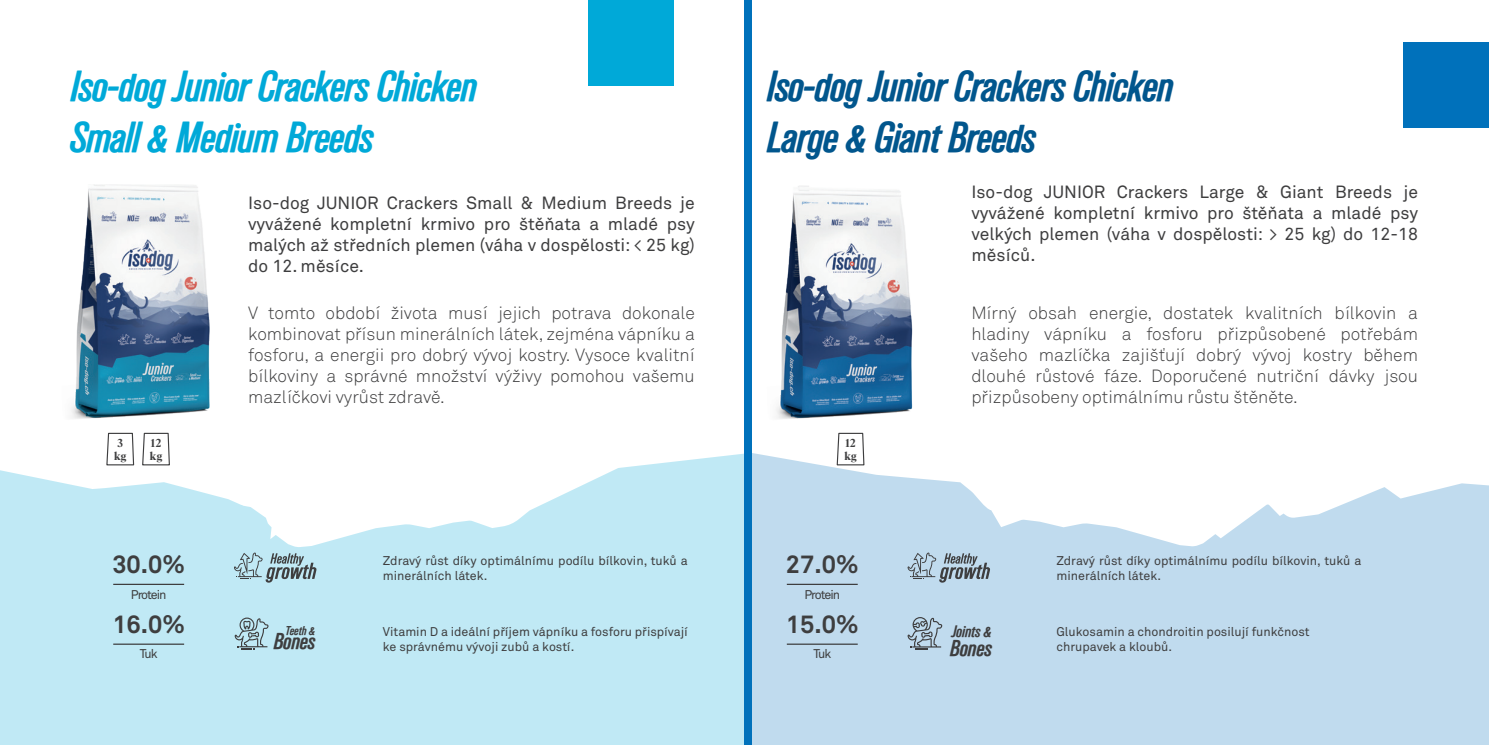
<style>
.page{position:relative;width:1489px;height:745px;background:#fff}
.page>*{position:absolute;margin:0;border:0;box-sizing:border-box;transform-origin:0 0}
.t1{font:42.5px/51px "Iso Dog";color:#00a9d8}
.t2{font:42.5px/51px "Iso Dog";color:#01568d}
.t3{font:700 25px "Akkurat Pro";color:#3e3e3f}
.t4{font:22.5px "Iso Dog";letter-spacing:.01em;color:#3e3e3f}
.t5{font:300 17.5px/21px "Akkurat Pro";color:#3e3e3f;text-align:justify}
.t6{font:17.5px/21px "Akkurat Pro";color:#3e3e3f;text-align:justify}
.t7{font:16.25px "Iso Dog";letter-spacing:.01em;color:#3e3e3f}
.t8{font:12.5px/15px "Akkurat Pro";color:#3e3e3f}
.t9{font:12.5px "Akkurat Pro";letter-spacing:-.085em;color:#3e3e3f}
.t10{font:12.5px "Iso Dog";letter-spacing:.01em;color:#3e3e3f}
.t11{font:700 11.5px/13.2px "Ivar Display";letter-spacing:.03em;color:#3e3e3f}
</style>
<div class="page">
<svg style="left:0;top:453px;width:744px;height:291px;fill:#c0e9f5"></svg>
<svg style="left:751px;top:452px;width:737px;height:292px;fill:#c0dbee"></svg>
<div style="left:1403px;top:43px;width:85px;height:85px;background:#0071bb"></div>
<div style="left:588px;top:0;width:85px;height:85px;background:#00a9d8"></div>
<img style="left:776px;top:186px;width:137px;height:233px">
<svg style="left:836px;top:432px;width:29px;height:33px"></svg>
<svg style="left:106px;top:432px;width:29px;height:33px"></svg>
<svg style="left:141px;top:432px;width:29px;height:33px"></svg>
<img style="left:71px;top:184px;width:139px;height:235px">
<div style="left:744px;top:0;width:7px;height:744px;background:#0071bb"></div>
<hr style="left:113px;top:583px;width:71px;height:1px;background:#3e3e3f">
<hr style="left:113px;top:643px;width:71px;height:1px;background:#3e3e3f">
<svg style="left:234px;top:552px;width:82px;height:30px;background:#9ab7c0"></svg>
<svg style="left:235px;top:617px;width:34px;height:32px"></svg>
<hr style="left:786px;top:583px;width:71px;height:1px;background:#3e3e3f">
<hr style="left:786px;top:643px;width:71px;height:1px;background:#3e3e3f">
<svg style="left:907px;top:552px;width:83px;height:30px;background:#9aadbb"></svg>
<svg style="left:907px;top:616px;width:35px;height:33px"></svg>
<h1 class="t1" style="left:71px;top:61px;width:407px">Iso-dog Junior Crackers Chicken<br>Small &amp; Medium Breeds</h1>
<h1 class="t2" style="left:767px;top:61px;width:407px">Iso-dog Junior Crackers Chicken<br>Large &amp; Giant Breeds</h1>
<p class="t6" style="left:248px;top:192px;width:448px">Iso-dog JUNIOR Crackers Small &amp; Medium Breeds je vyvážené kompletní krmivo pro štěňata a mladé psy malých až středních plemen (váha v dospělosti: &lt; 25 kg) do 12. měsíce.</p>
<p class="t5" style="left:248px;top:302px;width:448px">V tomto období života musí jejich potrava dokonale kombinovat přísun minerálních látek, zejména vápníku a fosforu, a energii pro dobrý vývoj kostry. Vysoce kvalitní bílkoviny a správné množství výživy pomohou vašemu mazlíčkovi vyrůst zdravě.</p>
<p class="t6" style="left:971px;top:181px;width:448px">Iso-dog JUNIOR Crackers Large &amp; Giant Breeds je vyvážené kompletní krmivo pro štěňata a mladé psy velkých plemen (váha v dospělosti: &gt; 25 kg) do 12-18 měsíců.</p>
<p class="t5" style="left:971px;top:302px;width:448px">Mírný obsah energie, dostatek kvalitních bílkovin a hladiny vápníku a fosforu přizpůsobené potřebám vašeho mazlíčka zajišťují dobrý vývoj kostry během dlouhé růstové fáze. Doporučené nutriční dávky jsou přizpůsobeny optimálnímu růstu štěněte.</p>
<p class="t11" style="left:114px;top:436px;width:14px">3 kg</p>
<p class="t11" style="left:150px;top:436px;width:14px">12 kg</p>
<h2 class="t3" style="left:112px;top:548px;width:74px">30.0%</h2>
<p class="t9" style="left:131px;top:586px;width:37px">Protein</p>
<h2 class="t3" style="left:112px;top:608px;width:74px">16.0%</h2>
<p class="t8" style="left:140px;top:646px;width:19px">Tuk</p>
<p class="t8" style="left:383px;top:553px;width:306px">Zdravý růst díky optimálnímu podílu bílkovin, tuků a minerálních látek.</p>
<p class="t10" style="left:285px;top:622px;width:31px">Teeth &amp;</p>
<p class="t4" style="left:274px;top:627px;width:43px">Bones</p>
<p class="t8" style="left:383px;top:623px;width:306px">Vitamin D a ideální příjem vápníku a fosforu přispívají ke správnému vývoji zubů a kostí.</p>
<p class="t11" style="left:844px;top:436px;width:14px">12 kg</p>
<h2 class="t3" style="left:786px;top:548px;width:74px">27.0%</h2>
<p class="t9" style="left:804px;top:586px;width:37px">Protein</p>
<h2 class="t3" style="left:786px;top:608px;width:74px">15.0%</h2>
<p class="t8" style="left:813px;top:646px;width:19px">Tuk</p>
<p class="t7" style="left:951px;top:621px;width:41px">Joints &amp;</p>
<p class="t4" style="left:950px;top:634px;width:43px">Bones</p>
<p class="t8" style="left:1056px;top:553px;width:306px">Zdravý růst díky optimálnímu podílu bílkovin, tuků a minerálních látek.</p>
<p class="t8" style="left:1056px;top:623px;width:255px">Glukosamin a chondroitin posilují funkčnost chrupavek a kloubů.</p>
</div>
